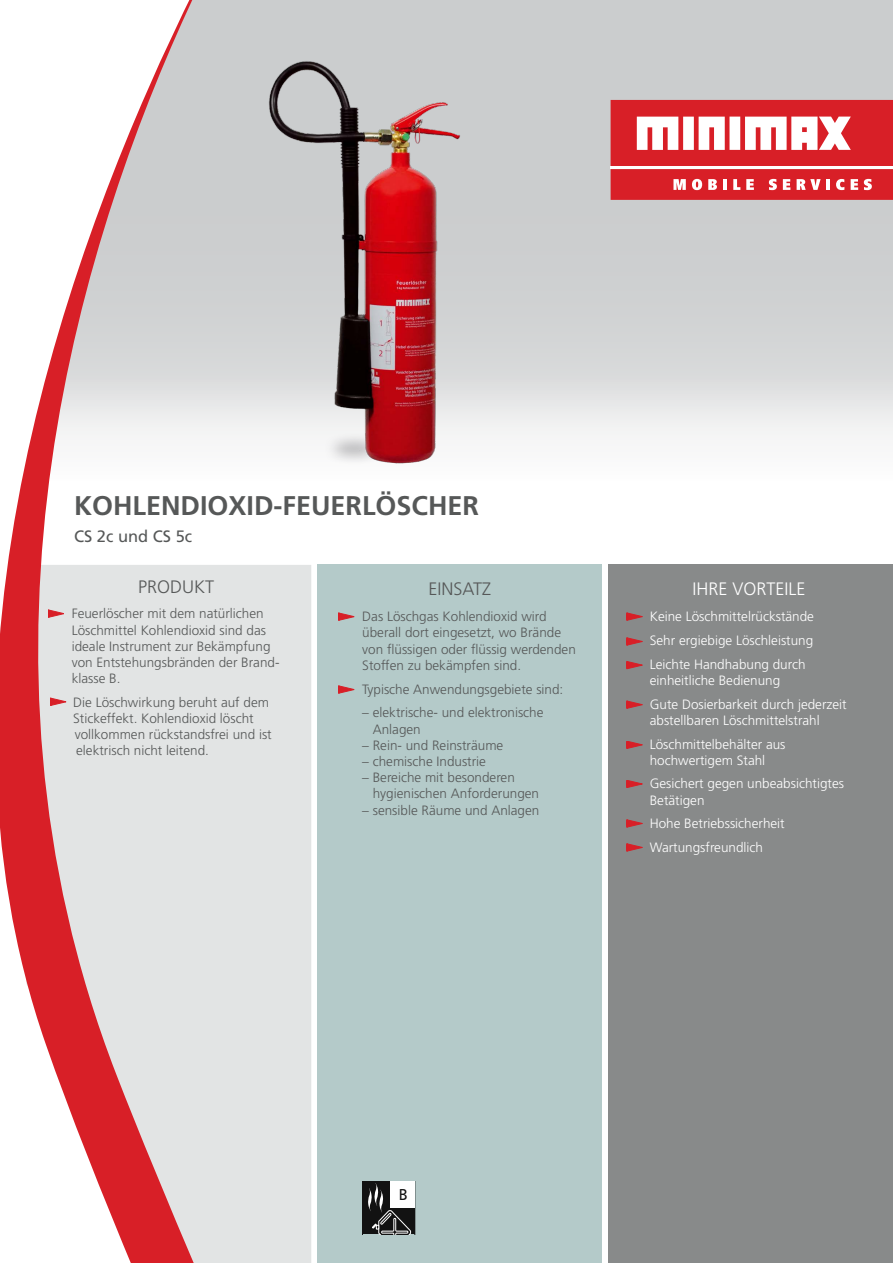
<style>
.page{position:relative;width:893px;height:1263px;background:#fff}
.page>*{position:absolute;margin:0;border:0;box-sizing:border-box;transform-origin:0 0}
.t1{font:700 27px "Frutiger CE";color:#565858}
.t2{font:300 18px "Frutiger CE";color:#565858}
.t3{font:300 18px "Frutiger CE";color:#fff}
.t4{font:16.5px "Frutiger CE";color:#565858}
.t5{font:15.6px "Frutiger BQ";color:#121212;scale:.96 1}
.t6{font:300 13.5px/16.2px "Frutiger CE";color:#565858}
.t7{font:300 13.5px/23.7px "Frutiger CE";color:#fff}
</style>
<div class="page">
<div style="left:199px;top:565px;width:112px;height:698px;background:#e2e4e4"></div>
<div style="left:317px;top:565px;width:285px;height:698px;background:#b4cac9"></div>
<svg style="left:338px;top:613px;width:16px;height:7px"></svg>
<div style="left:608px;top:565px;width:285px;height:698px;background:#888a8a"></div>
<svg style="left:611px;top:100px;width:282px;height:66px"></svg>
<div style="left:611px;top:169px;width:282px;height:31px;background:#d81f27"></div>
<svg style="left:673px;top:179px;width:13px;height:11px"></svg>
<svg style="left:692px;top:179px;width:10px;height:11px"></svg>
<svg style="left:708px;top:179px;width:9px;height:11px"></svg>
<hr style="left:723px;top:179px;width:4px;height:11px;background:#fff">
<svg style="left:733px;top:179px;width:7px;height:11px"></svg>
<svg style="left:746px;top:179px;width:8px;height:11px"></svg>
<svg style="left:769px;top:179px;width:8px;height:11px"></svg>
<svg style="left:783px;top:179px;width:7px;height:11px"></svg>
<svg style="left:797px;top:179px;width:24px;height:11px"></svg>
<hr style="left:826px;top:179px;width:4px;height:11px;background:#fff">
<svg style="left:836px;top:179px;width:8px;height:11px"></svg>
<svg style="left:851px;top:179px;width:7px;height:11px"></svg>
<svg style="left:864px;top:179px;width:8px;height:11px"></svg>
<svg style="left:0;top:0;width:199px;height:1263px"></svg>
<svg style="left:48px;top:610px;width:16px;height:7px"></svg>
<img style="left:176px;top:11px;width:391px;height:486px">
<svg style="left:338px;top:686px;width:16px;height:7px"></svg>
<svg style="left:626px;top:638px;width:16px;height:7px"></svg>
<svg style="left:626px;top:661px;width:17px;height:8px"></svg>
<svg style="left:626px;top:701px;width:16px;height:7px"></svg>
<svg style="left:626px;top:741px;width:16px;height:8px"></svg>
<svg style="left:626px;top:612px;width:17px;height:9px"></svg>
<svg style="left:626px;top:780px;width:16px;height:8px"></svg>
<svg style="left:626px;top:819px;width:17px;height:8px"></svg>
<svg style="left:626px;top:843px;width:17px;height:8px"></svg>
<svg style="left:362px;top:1181px;width:53px;height:53px"></svg>
<div style="left:390px;top:1181px;width:25px;height:27px;background:#fff"></div>
<h1 class="t1" style="left:74px;top:489px;width:407px">KOHLENDIOXID-FEUERLÖSCHER</h1>
<p class="t4" style="left:74px;top:526px;width:120px">CS 2c und CS 5c</p>
<h2 class="t2" style="left:138px;top:576px;width:78px">PRODUKT</h2>
<h2 class="t2" style="left:428px;top:578px;width:64px">EINSATZ</h2>
<h2 class="t3" style="left:692px;top:578px;width:115px">IHRE VORTEILE</h2>
<p class="t6" style="left:362px;top:608px;width:215px">Das Löschgas Kohlendioxid wird überall dort eingesetzt, wo Brände von flüssigen oder flüssig werdenden Stoffen zu bekämpfen sind.</p>
<p class="t6" style="left:362px;top:681px;width:203px">Typische Anwendungsgebiete sind:</p>
<p class="t6" style="left:373px;top:704px;width:172px;text-indent:-11px">– elektrische- und elektronische<br>Anlagen</p>
<p class="t6" style="left:362px;top:737px;width:143px">– Rein- und Reinsträume</p>
<p class="t6" style="left:362px;top:753px;width:125px">– chemische Industrie</p>
<p class="t6" style="left:373px;top:769px;width:168px;text-indent:-11px">– Bereiche mit besonderen hygienischen Anforderungen</p>
<p class="t6" style="left:362px;top:801px;width:179px">– sensible Räume und Anlagen</p>
<p class="t6" style="left:72px;top:605px;width:209px">Feuerlöscher mit dem natürlichen<br>Löschmittel Kohlendioxid sind das ideale Instrument zur Bekämpfung von Entstehungsbränden der Brand&shy;klasse B.</p>
<p class="t6" style="left:73px;top:694px;width:200px">Die Löschwirkung beruht auf dem<br>Stickeffekt. Kohlendioxid löscht vollkommen rückstandsfrei und ist elektrisch nicht leitend.</p>
<p class="t7" style="left:650px;top:605px;width:166px;text-align:justify">Keine Löschmittelrückstände Sehr ergiebige Löschleistung Leichte Handhabung durch</p>
<p class="t7" style="left:650px;top:668px;width:199px">einheitliche Bedienung<br>Gute Dosierbarkeit durch jederzeit</p>
<p class="t7" style="left:650px;top:708px;width:171px">abstellbaren Löschmittelstrahl<br>Löschmittelbehälter aus</p>
<p class="t7" style="left:650px;top:748px;width:196px">hochwertigem Stahl<br>Gesichert gegen unbeabsichtigtes</p>
<p class="t7" style="left:650px;top:788px;width:137px">Betätigen<br>Hohe Betriebssicherheit<br>Wartungsfreundlich</p>
<p class="t5" style="left:399px;top:1185px;width:10px">B</p>
</div>
